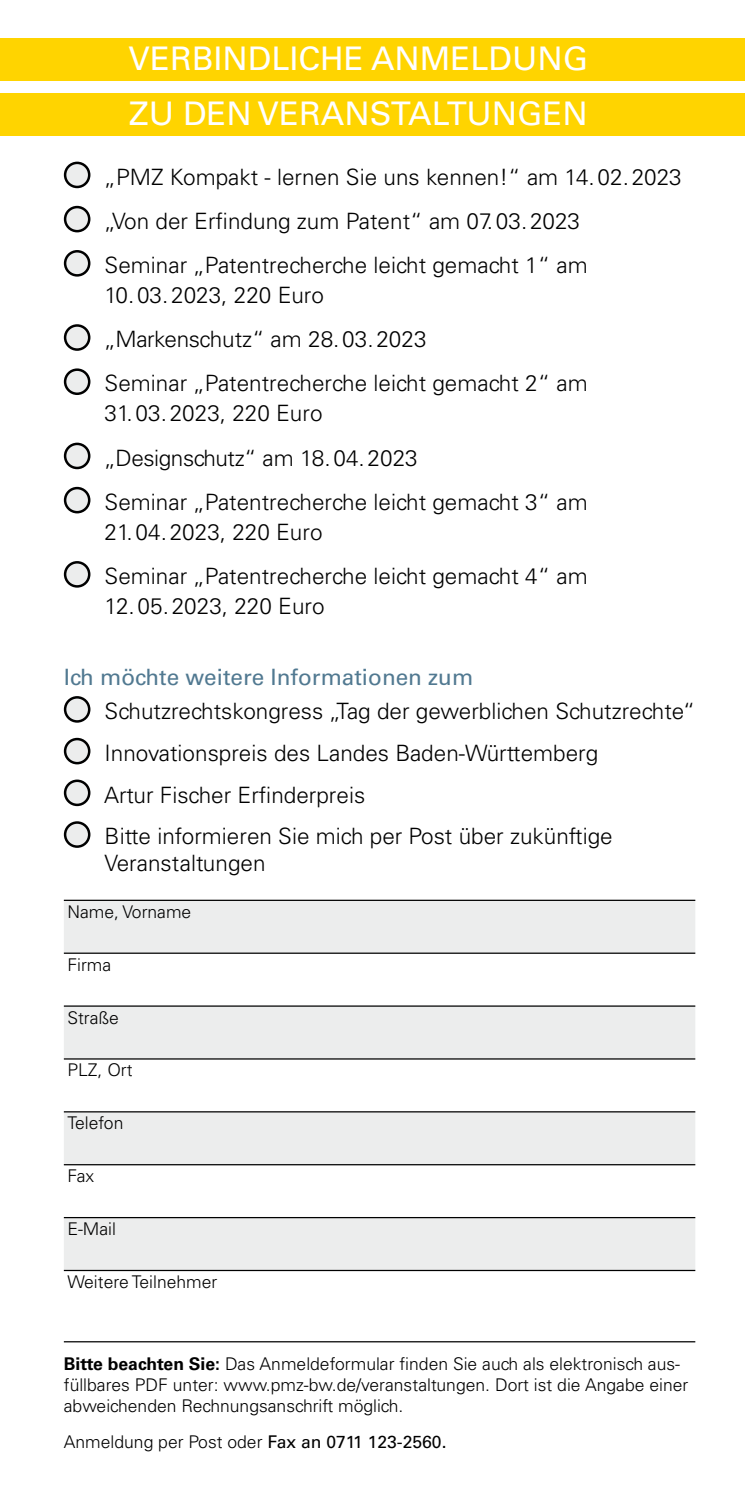
<style>
.page{position:relative;width:745px;height:1489px;background:#fff}
.page>*{position:absolute;margin:0;border:0;box-sizing:border-box;transform-origin:0 0}
.t1{font:32.5px/55px "Univers";color:#fff}
.t2{font:300 22.5px/44.2px "Univers";color:#000}
.t3{font:22.5px "Univers";color:#517991}
.t4{font:300 17.5px/21px "Univers";color:#000}
.s1{font-weight:700}
.s2{font-weight:400}
</style>
<div class="page">
<div style="left:65px;top:163px;width:24px;height:24px;background:#eceded;border-radius:50%"></div>
<div style="left:64px;top:162px;width:26px;height:26px;border:2px solid #000;border-radius:50%"></div>
<div style="left:65px;top:207px;width:24px;height:24px;background:#eceded;border-radius:50%"></div>
<div style="left:64px;top:206px;width:26px;height:26px;border:2px solid #000;border-radius:50%"></div>
<div style="left:65px;top:251px;width:24px;height:24px;background:#eceded;border-radius:50%"></div>
<div style="left:64px;top:250px;width:26px;height:26px;border:2px solid #000;border-radius:50%"></div>
<div style="left:65px;top:325px;width:24px;height:24px;background:#eceded;border-radius:50%"></div>
<div style="left:64px;top:324px;width:26px;height:27px;border:2px solid #000;border-radius:50%"></div>
<svg style="left:65px;top:369px;width:24px;height:25px"></svg>
<div style="left:64px;top:368px;width:26px;height:27px;border:2px solid #000;border-radius:50%"></div>
<div style="left:65px;top:444px;width:24px;height:24px;background:#eceded;border-radius:50%"></div>
<div style="left:64px;top:442px;width:26px;height:27px;border:2px solid #000;border-radius:50%"></div>
<div style="left:65px;top:488px;width:24px;height:24px;background:#eceded;border-radius:50%"></div>
<div style="left:64px;top:487px;width:26px;height:26px;border:2px solid #000;border-radius:50%"></div>
<div style="left:65px;top:562px;width:24px;height:24px;background:#eceded;border-radius:50%"></div>
<div style="left:64px;top:561px;width:26px;height:26px;border:2px solid #000;border-radius:50%"></div>
<div style="left:65px;top:697px;width:24px;height:24px;background:#eceded;border-radius:50%"></div>
<div style="left:64px;top:696px;width:26px;height:26px;border:2px solid #000;border-radius:50%"></div>
<svg style="left:65px;top:739px;width:24px;height:24px"></svg>
<div style="left:64px;top:737px;width:26px;height:27px;border:2px solid #000;border-radius:50%"></div>
<svg style="left:65px;top:780px;width:24px;height:24px"></svg>
<div style="left:64px;top:779px;width:26px;height:27px;border:2px solid #000;border-radius:50%"></div>
<div style="left:65px;top:822px;width:24px;height:24px;background:#eceded;border-radius:50%"></div>
<div style="left:64px;top:821px;width:26px;height:26px;border:2px solid #000;border-radius:50%"></div>
<svg style="left:64px;top:900px;width:630px;height:369px;fill:#eceded"></svg>
<hr style="left:64px;top:899px;width:630px;height:1px;background:#000">
<hr style="left:64px;top:952px;width:630px;height:1px;background:#000">
<hr style="left:64px;top:1005px;width:630px;height:1px;background:#000">
<hr style="left:64px;top:1058px;width:630px;height:1px;background:#000">
<hr style="left:64px;top:1111px;width:630px;height:1px;background:#000">
<hr style="left:64px;top:1163px;width:630px;height:2px;background:#000">
<hr style="left:64px;top:1216px;width:630px;height:2px;background:#000">
<hr style="left:64px;top:1269px;width:630px;height:1px;background:#000">
<div style="left:0;top:93px;width:744px;height:43px;background:#ffd400"></div>
<div style="left:0;top:38px;width:744px;height:43px;background:#ffd400"></div>
<hr style="left:64px;top:1340px;width:630px;height:2px;background:#000">
<h1 class="t1" style="left:128px;top:32px;width:460px">VERBINDLICHE ANMELDUNG<br>ZU DEN VERANSTALTUNGEN</h1>
<p class="t2" style="left:103px;top:154px;width:579px">„PMZ Kompakt - lernen Sie uns kennen!“ am 14.02.2023 „Von der Erfindung zum Patent“ am 07.03.2023<br>Seminar „Patentrecherche leicht gemacht 1“ am</p>
<p class="t2" style="left:103px;top:273px;width:485px">10.03.2023, 220 Euro<br>„Markenschutz“ am 28.03.2023<br>Seminar „Patentrecherche leicht gemacht 2“ am</p>
<p class="t2" style="left:103px;top:391px;width:485px">31.03.2023, 220 Euro<br>„Designschutz“ am 18.04.2023<br>Seminar „Patentrecherche leicht gemacht 3“ am</p>
<p class="t2" style="left:105px;top:510px;width:484px">21.04.2023, 220 Euro<br>Seminar „Patentrecherche leicht gemacht 4“ am</p>
<p class="t2" style="left:105px;top:584px;width:221px">12.05.2023, 220 Euro</p>
<p class="t3" style="left:64px;top:663px;width:411px">Ich möchte weitere Informationen zum</p>
<p class="t2" style="left:104px;top:690px;width:592px;line-height:41.8px">Schutzrechtskongress „Tag der gewerblichen Schutzrechte“ Innovationspreis des Landes Baden-Württemberg<br>Artur Fischer Erfinderpreis<br>Bitte informieren Sie mich per Post über zukünftige</p>
<p class="t2" style="left:105px;top:841px;width:162px">Veranstaltungen</p>
<p class="t4" style="left:67px;top:901px;width:125px">Name, Vorname</p>
<p class="t4" style="left:67px;top:953px;width:45px">Firma</p>
<p class="t4" style="left:67px;top:1006px;width:53px">Straße</p>
<p class="t4" style="left:67px;top:1059px;width:67px">PLZ, Ort</p>
<p class="t4" style="left:67px;top:1112px;width:57px">Telefon</p>
<p class="t4" style="left:67px;top:1165px;width:28px">Fax</p>
<p class="t4" style="left:67px;top:1218px;width:50px">E-Mail</p>
<p class="t4" style="left:67px;top:1271px;width:151px">Weitere Teilnehmer</p>
<p class="t4" style="left:64px;top:1353px;width:625px"><span class="s1">Bitte beachten Sie:</span> Das Anmeldeformular finden Sie auch als elektronisch aus&shy;füllbares PDF unter: www.pmz-bw.de/veranstaltungen. Dort ist die Angabe einer abweichenden Rechnungsanschrift möglich.</p>
<p class="t4" style="left:64px;top:1430px;width:384px">Anmeldung per Post oder <span class="s2">Fax an 0711 123-2560.</span></p>
</div>
